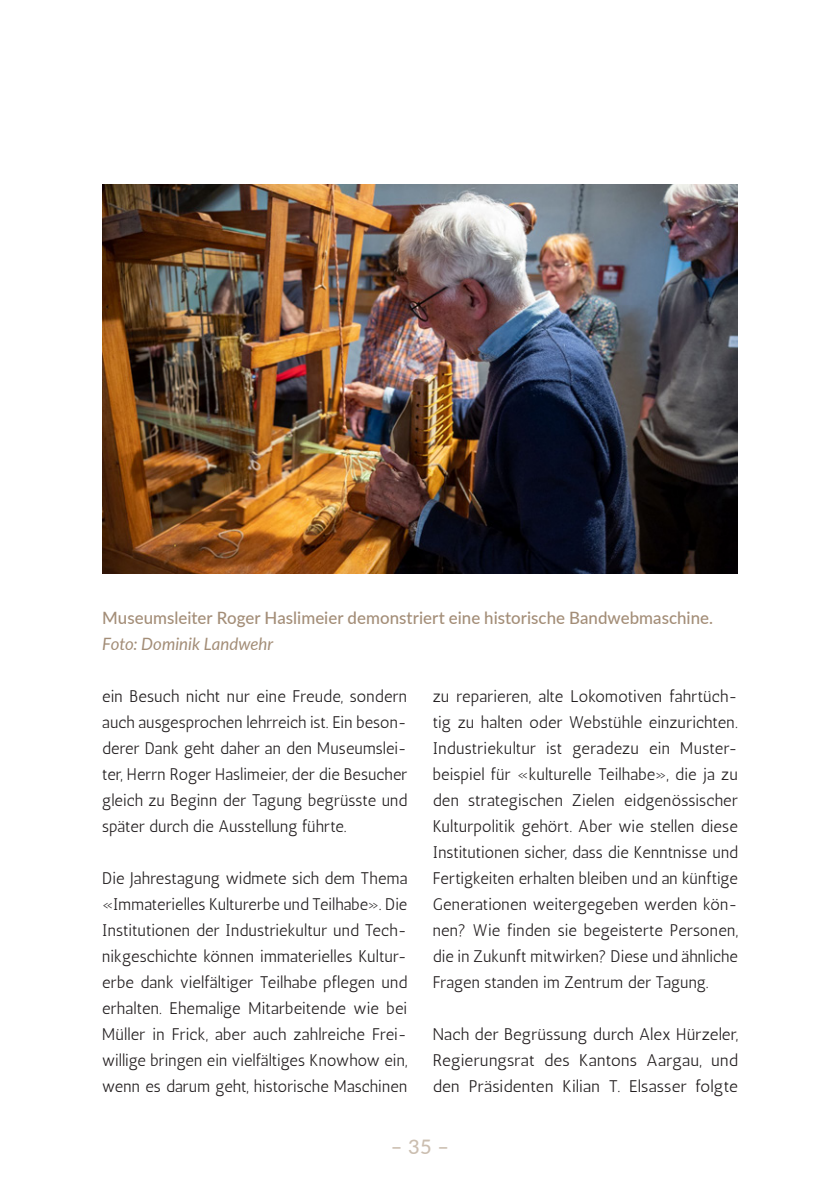
<style>
.page{position:relative;width:840px;height:1191px;background:#fff}
.page>*{position:absolute;margin:0;border:0;box-sizing:border-box;transform-origin:0 0}
.t1{font:500 20px "Lato";color:#cbbeb0}
.t2{font:500 17px "Lato";letter-spacing:.005em;color:#a38d77}
.t3{font:italic 17px "Lato";color:#a38d77}
.t4{font:16.8px/26px "Antic";letter-spacing:.01em;color:#231f20;text-align:justify}
</style>
<div class="page">
<img style="left:102px;top:184px;width:635px;height:389px">
<p class="t2" style="left:102px;top:606px;width:612px">Museumsleiter Roger Haslimeier demonstriert eine historische Bandwebmaschine.</p>
<p class="t3" style="left:102px;top:632px;width:172px">Foto: Dominik Landwehr</p>
<p class="t4" style="left:102px;top:683px;width:306px">ein Besuch nicht nur eine Freude, sondern auch ausgesprochen lehrreich ist. Ein beson&shy;derer Dank geht daher an den Museumslei&shy;ter, Herrn Roger Haslimeier, der die Besucher gleich zu Beginn der Tagung begrüsste und später durch die Ausstellung führte.</p>
<p class="t4" style="left:102px;top:865px;width:306px">Die Jahrestagung widmete sich dem Thema «Immaterielles Kulturerbe und Teilhabe». Die Institutionen der Industriekultur und Tech&shy;nikgeschichte können immaterielles Kultur&shy;erbe dank vielfältiger Teilhabe pflegen und erhalten. Ehemalige Mitarbeitende wie bei Müller in Frick, aber auch zahlreiche Frei&shy;willige bringen ein vielfältiges Knowhow ein, wenn es darum geht, historische Maschinen</p>
<p class="t4" style="left:432px;top:683px;width:306px">zu reparieren, alte Lokomotiven fahrtüch&shy;tig zu halten oder Webstühle einzurichten.<br>Industriekultur ist geradezu ein Muster&shy;beispiel für «kulturelle Teilhabe», die ja zu den strategischen Zielen eidgenössischer Kulturpolitik gehört. Aber wie stellen diese Institutionen sicher, dass die Kenntnisse und Fertigkeiten erhalten bleiben und an künftige Generationen weitergegeben werden kön&shy;nen? Wie finden sie begeisterte Personen, die in Zukunft mitwirken? Diese und ähnliche Fragen standen im Zentrum der Tagung.</p>
<p class="t4" style="left:432px;top:1021px;width:306px">Nach der Begrüssung durch Alex Hürzeler, Regierungsrat des Kantons Aargau, und den Präsidenten Kilian T. Elsasser folgte</p>
<p class="t1" style="left:390px;top:1131px;width:60px">– 35 –</p>
</div>
